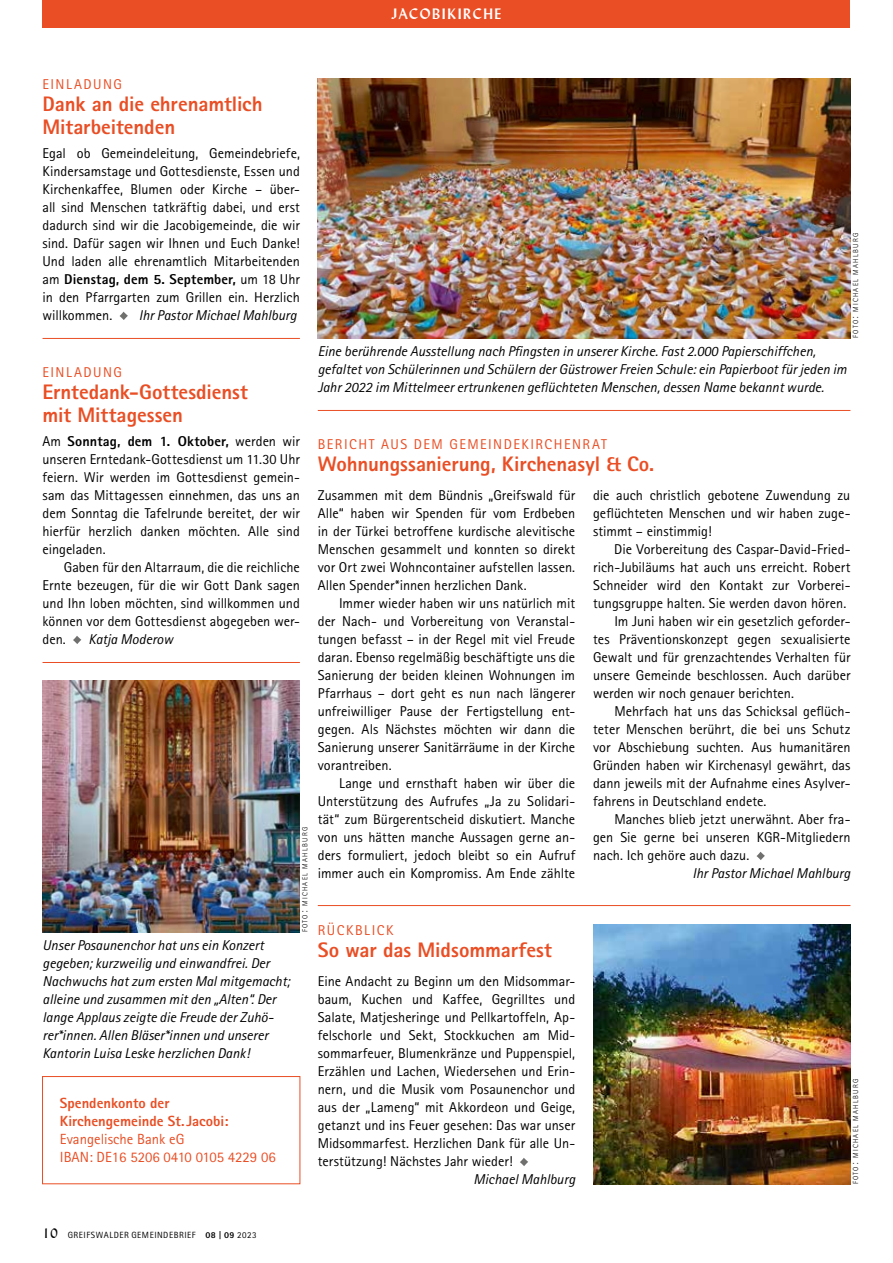
<style>
.page{position:relative;width:893px;height:1263px;background:#fff}
.page>*{position:absolute;margin:0;border:0;box-sizing:border-box;transform-origin:0 0}
.t1{font:800 21px/22.5px "Rotis Sans Serif Std";letter-spacing:-.005em;color:#e94e24}
.t2{font:700 15px "Lydian BT";letter-spacing:.1em;color:#fff}
.t3{font:14.7px/18px "Rotis Sans Serif Std";color:#e94e24}
.t4{font:800 14.7px/18px "Rotis Sans Serif Std";color:#e94e24}
.t5{font:14.25px/18px "Rotis Sans Serif Std";color:#000;text-align:justify}
.t6{font:italic 14.25px/18px "Rotis Sans Serif Std";color:#000}
.t7{font:14.25px "Rotis Sans Serif Std";letter-spacing:.105em;color:#e94e24}
.t8{font:9px "Rotis Sans Serif Std";letter-spacing:.06em;color:#000}
.t9{font:300 7.35px "Rotis Sans Serif Std";letter-spacing:.17em;color:#000}
.s1{font-weight:800}
.s2{font-size:10.5px}
.s3{font-family:"Lydian BT";font-size:13.5px}
</style>
<div class="page">
<div style="left:43px;top:0;width:807px;height:28px;background:#e94e24"></div>
<div style="left:42px;top:1076px;width:258px;height:108px;border:1px solid #e94e24"></div>
<hr style="left:43px;top:338px;width:257px;height:1px;background:#e94e24">
<hr style="left:43px;top:662px;width:257px;height:1px;background:#e94e24">
<svg style="left:120px;top:312px;width:8px;height:8px"></svg>
<svg style="left:73px;top:636px;width:8px;height:8px"></svg>
<svg style="left:756px;top:852px;width:9px;height:8px"></svg>
<img style="left:318px;top:79px;width:532px;height:259px">
<img style="left:43px;top:680px;width:257px;height:252px">
<hr style="left:318px;top:905px;width:532px;height:1px;background:#e94e24">
<hr style="left:318px;top:410px;width:532px;height:1px;background:#e94e24">
<img style="left:593px;top:925px;width:257px;height:259px">
<svg style="left:520px;top:1158px;width:8px;height:8px"></svg>
<p class="t2" style="left:391px;top:4px;width:112px">JACOBIKIRCHE</p>
<p class="t7" style="left:43px;top:75px;width:81px">EINLADUNG</p>
<h1 class="t1" style="left:43px;top:92px;width:222px">Dank an die ehrenamtlich<br>Mitarbeitenden</h1>
<p class="t5" style="left:43px;top:144px;width:259px">Egal ob Gemeindeleitung, Gemeindebriefe, Kindersamstage und Gottesdienste, Essen und Kirchenkaffee, Blumen oder Kirche – über&shy;all sind Menschen tatkräftig dabei, und erst dadurch sind wir die Jacobigemeinde, die wir sind. Dafür sagen wir Ihnen und Euch Danke!<br>Und laden alle ehrenamtlich Mitarbeitenden am <span class="s1">Dienstag, dem 5. September,</span> um 18 Uhr in den Pfarrgarten zum Grillen ein. Herzlich willkommen.</p>
<p class="t6" style="left:139px;top:306px;width:159px">Ihr Pastor Michael Mahlburg</p>
<p class="t7" style="left:43px;top:363px;width:81px">EINLADUNG</p>
<h1 class="t1" style="left:43px;top:380px;width:207px">Erntedank-Gottesdienst mit Mittagessen</h1>
<p class="t5" style="left:43px;top:432px;width:259px">Am <span class="s1">Sonntag, dem 1. Oktober,</span> werden wir unseren Erntedank-Gottesdienst um 11.30 Uhr feiern. Wir werden im Gottesdienst gemein&shy;sam das Mittagessen einnehmen, das uns an dem Sonntag die Tafelrunde bereitet, der wir hierfür herzlich danken möchten. Alle sind eingeladen.</p>
<p class="t5" style="left:43px;top:558px;width:259px;text-indent:21px">Gaben für den Altarraum, die die reichliche Ernte bezeugen, für die wir Gott Dank sagen und Ihn loben möchten, sind willkommen und können vor dem Gottesdienst abgegeben wer&shy;den.</p>
<p class="t6" style="left:88px;top:630px;width:86px">Katja Moderow</p>
<p class="t6" style="left:43px;top:936px;width:249px">Unser Posaunenchor hat uns ein Konzert gegeben; kurzweilig und einwandfrei. Der Nachwuchs hat zum ersten Mal mitgemacht; alleine und zusammen mit den „Alten“. Der lange Applaus zeigte die Freude der Zuhö&shy;rer*innen. Allen Bläser*innen und unserer Kantorin Luisa Leske herzlichen Dank!</p>
<p class="t9" style="left:301px;top:932px;width:107px;rotate:-90deg">foto<span class="s2">:</span> michael mahlburg</p>
<p class="t4" style="left:60px;top:1094px;width:170px">Spendenkonto der<br>Kirchengemeinde St.Jacobi:</p>
<p class="t3" style="left:60px;top:1130px;width:217px">Evangelische Bank eG<br>IBAN: DE16 5206 0410 0105 4229 06</p>
<p class="t9" style="left:851px;top:338px;width:107px;rotate:-90deg">foto<span class="s2">:</span> michael mahlburg</p>
<p class="t6" style="left:318px;top:342px;width:531px">Eine berührende Ausstellung nach Pfingsten in unserer Kirche. Fast 2.000 Papierschiffchen, gefaltet von Schülerinnen und Schülern der Güstrower Freien Schule: ein Papierboot für jeden im<br>Jahr 2022 im Mittelmeer ertrunkenen geflüchteten Menschen, dessen Name bekannt wurde.</p>
<p class="t7" style="left:318px;top:435px;width:291px">BERICHT AUS DEM GEMEINDEKIRCHENRAT</p>
<h1 class="t1" style="left:318px;top:452px;width:338px">Wohnungssanierung, Kirchenasyl &amp; Co.</h1>
<p class="t5" style="left:318px;top:486px;width:259px">Zusammen mit dem Bündnis „Greifswald für Alle“ haben wir Spenden für vom Erdbeben in der Türkei betroffene kurdische alevitische Menschen gesammelt und konnten so direkt vor Ort zwei Wohncontainer aufstellen lassen.<br>Allen Spender*innen herzlichen Dank.</p>
<p class="t5" style="left:318px;top:594px;width:259px;text-indent:21px">Immer wieder haben wir uns natürlich mit der Nach- und Vorbereitung von Veranstal&shy;tungen befasst – in der Regel mit viel Freude daran. Ebenso regelmäßig beschäftigte uns die Sanierung der beiden kleinen Wohnungen im Pfarrhaus – dort geht es nun nach längerer unfreiwilliger Pause der Fertigstellung ent&shy;gegen. Als Nächstes möchten wir dann die Sanierung unserer Sanitärräume in der Kirche vorantreiben.</p>
<p class="t5" style="left:318px;top:774px;width:259px;text-indent:21px">Lange und ernsthaft haben wir über die Unterstützung des Aufrufes „Ja zu Solidari&shy;tät“ zum Bürgerentscheid diskutiert. Manche von uns hätten manche Aussagen gerne an&shy;ders formuliert, jedoch bleibt so ein Aufruf immer auch ein Kompromiss. Am Ende zählte</p>
<p class="t5" style="left:593px;top:486px;width:259px">die auch christlich gebotene Zuwendung zu geflüchteten Menschen und wir haben zuge&shy;stimmt – einstimmig!</p>
<p class="t5" style="left:614px;top:540px;width:238px">Die Vorbereitung des Caspar-David-Fried-</p>
<p class="t5" style="left:593px;top:558px;width:259px">rich-Jubiläums hat auch uns erreicht. Robert</p>
<p class="t5" style="left:593px;top:576px;width:259px">Schneider wird den Kontakt zur Vorberei-</p>
<p class="t5" style="left:593px;top:594px;width:255px">tungsgruppe halten. Sie werden davon hören.</p>
<p class="t5" style="left:614px;top:612px;width:238px">Im Juni haben wir ein gesetzlich geforder-</p>
<p class="t5" style="left:593px;top:630px;width:259px">tes Präventionskonzept gegen sexualisierte</p>
<p class="t5" style="left:593px;top:648px;width:259px">Gewalt und für grenzachtendes Verhalten für</p>
<p class="t5" style="left:593px;top:666px;width:259px">unsere Gemeinde beschlossen. Auch darüber</p>
<p class="t5" style="left:593px;top:684px;width:203px">werden wir noch genauer berichten.</p>
<p class="t5" style="left:614px;top:702px;width:238px">Mehrfach hat uns das Schicksal geflüch-</p>
<p class="t5" style="left:593px;top:720px;width:259px">teter Menschen berührt, die bei uns Schutz</p>
<p class="t5" style="left:593px;top:738px;width:259px">vor Abschiebung suchten. Aus humanitären</p>
<p class="t5" style="left:593px;top:756px;width:259px">Gründen haben wir Kirchenasyl gewährt, das</p>
<p class="t5" style="left:593px;top:774px;width:259px">dann jeweils mit der Aufnahme eines Asylver-</p>
<p class="t5" style="left:593px;top:792px;width:175px">fahrens in Deutschland endete.</p>
<p class="t5" style="left:614px;top:810px;width:238px">Manches blieb jetzt unerwähnt. Aber fra-</p>
<p class="t5" style="left:593px;top:828px;width:259px">gen Sie gerne bei unseren KGR-Mitgliedern</p>
<p class="t5" style="left:593px;top:846px;width:158px">nach. Ich gehöre auch dazu.</p>
<p class="t6" style="left:692px;top:864px;width:159px">Ihr Pastor Michael Mahlburg</p>
<p class="t7" style="left:318px;top:921px;width:77px">RÜCKBLICK</p>
<h1 class="t1" style="left:318px;top:938px;width:235px">So war das Midsommarfest</h1>
<p class="t5" style="left:318px;top:972px;width:259px">Eine Andacht zu Beginn um den Midsommar&shy;baum, Kuchen und Kaffee, Gegrilltes und Salate, Matjesheringe und Pellkartoffeln, Ap&shy;felschorle und Sekt, Stockkuchen am Mid&shy;sommarfeuer, Blumenkränze und Puppenspiel, Erzählen und Lachen, Wiedersehen und Erin&shy;nern, und die Musik vom Posaunenchor und aus der „Lameng“ mit Akkordeon und Geige, getanzt und ins Feuer gesehen: Das war unser Midsommarfest. Herzlichen Dank für alle Un&shy;terstützung! Nächstes Jahr wieder!</p>
<p class="t6" style="left:474px;top:1170px;width:103px">Michael Mahlburg</p>
<p class="t9" style="left:851px;top:1184px;width:107px;rotate:-90deg">foto<span class="s2">:</span> michael mahlburg</p>
<p class="t8" style="left:43px;top:1230px;width:216px"><span class="s3">10</span> GREIFSWALDER GEMEINDEBRIEF <span class="s1">08 | 09</span> 2023</p>
</div>
